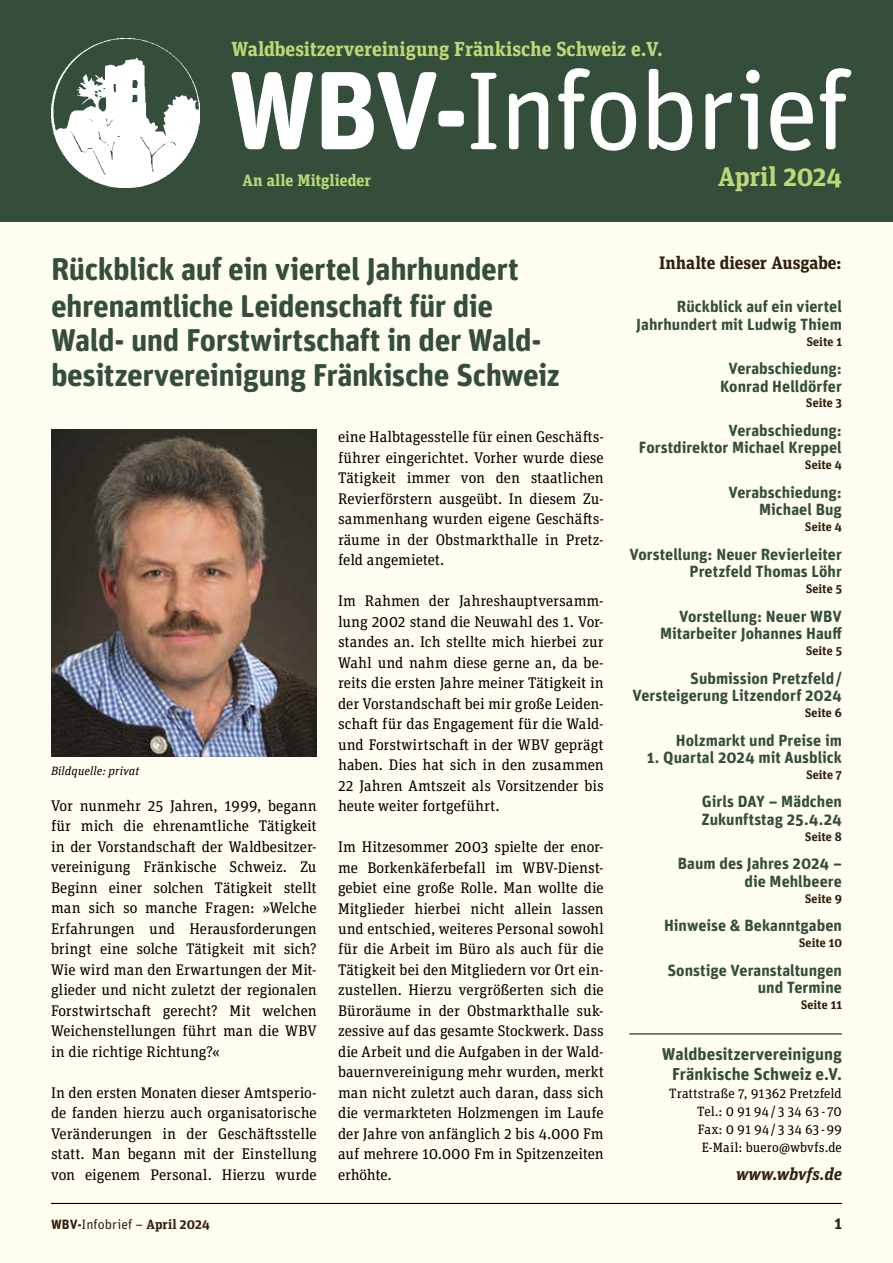
<style>
.page{position:relative;width:893px;height:1263px;background:#fffdf0}
.page>*{position:absolute;margin:0;border:0;box-sizing:border-box;transform-origin:0 0}
.t1{font:111px "Unit Rounded Pro";letter-spacing:-.03em;color:#fff}
.t2{font:700 31.5px/35.2px "Unit Rounded Pro";letter-spacing:-.015em;color:#344e3b}
.t3{font:700 27px "Unit Slab OT";letter-spacing:-.01em;color:#bfd877}
.t4{font:700 20.25px "Unit Slab OT";letter-spacing:-.005em;color:#bfd877}
.t5{font:700 18px "Unit Slab OT";letter-spacing:-.005em;color:#32210c}
.t6{font:700 17.25px/19.8px "Unit Rounded Pro";letter-spacing:-.005em;color:#344e3b;text-align:center}
.t7{font:italic 700 17.25px "Unit Slab OT";letter-spacing:.01em;color:#32210c}
.t8{font:700 16.5px "Unit Slab OT";letter-spacing:.005em;color:#bfd877}
.t9{font:700 16.5px "Unit Slab OT";color:#32210c}
.t10{font:700 16.2px/17.7px "Unit Rounded Pro";color:#344e3b;text-align:right}
.t11{font:15.3px/20.5px "Unit Slab OT";color:#000;text-align:justify}
.t12{font:13.5px/18px "Unit Slab OT";letter-spacing:.005em;color:#000;text-align:right}
.t13{font:13.5px "Unit Rounded Pro";letter-spacing:.005em;color:#32210c}
.t14{font:700 12.3px "Unit Slab OT";letter-spacing:.005em;color:#32210c}
.t15{font:italic 12px "Unit Slab OT";letter-spacing:.01em;color:#000}
.s1{font-weight:700}
.s2{font-family:"Unit Slab OT";font-weight:700}
</style>
<div class="page">
<hr style="left:51px;top:1203px;width:791px;height:1px;background:#000">
<div style="left:0;top:0;width:893px;height:221px;background:#344e3b"></div>
<hr style="left:629px;top:1033px;width:213px;height:1px;background:#32210c">
<img style="left:51px;top:429px;width:266px;height:328px">
<img style="left:51px;top:38px;width:149px;height:149px">
<h3 class="t4" style="left:231px;top:36px;width:433px">Waldbesitzervereinigung Fränkische Schweiz e.V.</h3>
<h1 class="t1" style="left:228px;top:42px;width:623px"><span class="s1">WBV-</span>Infobrief</h1>
<h3 class="t3" style="left:718px;top:159px;width:125px">April 2024</h3>
<p class="t8" style="left:243px;top:169px;width:130px">An alle Mitglieder</p>
<h2 class="t2" style="left:51px;top:251px;width:510px">Rückblick auf ein viertel Jahrhundert ehrenamtliche Leidenschaft für die Wald- und Forstwirtschaft in der Wald&shy;besitzervereinigung Fränkische Schweiz</h2>
<p class="t15" style="left:51px;top:763px;width:90px">Bildquelle: privat</p>
<p class="t11" style="left:51px;top:795px;width:267px">Vor nunmehr 25 Jahren, 1999, begann für mich die ehrenamtliche Tätigkeit in der Vorstandschaft der Waldbesitzer&shy;vereinigung Fränkische Schweiz. Zu Beginn einer solchen Tätigkeit stellt man sich so manche Fragen: »Welche Erfahrungen und Herausforderungen bringt eine solche Tätigkeit mit sich?<br>Wie wird man den Erwartungen der Mit&shy;glieder und nicht zuletzt der regionalen Forstwirtschaft gerecht? Mit welchen Weichenstellungen führt man die WBV in die richtige Richtung?«</p>
<p class="t11" style="left:51px;top:1082px;width:267px">In den ersten Monaten dieser Amtsperio&shy;de fanden hierzu auch organisatorische Veränderungen in der Geschäftsstelle statt. Man begann mit der Einstellung von eigenem Personal. Hierzu wurde</p>
<p class="t11" style="left:338px;top:427px;width:267px">eine Halbtagesstelle für einen Geschäfts&shy;führer eingerichtet. Vorher wurde diese Tätigkeit immer von den staatlichen Revierförstern ausgeübt. In diesem Zu&shy;sammenhang wurden eigene Geschäfts&shy;räume in der Obstmarkthalle in Pretz&shy;feld angemietet.</p>
<p class="t11" style="left:338px;top:591px;width:267px">Im Rahmen der Jahreshauptversamm&shy;lung 2002 stand die Neuwahl des 1. Vor&shy;standes an. Ich stellte mich hierbei zur Wahl und nahm diese gerne an, da be&shy;reits die ersten Jahre meiner Tätigkeit in der Vorstandschaft bei mir große Leiden&shy;schaft für das Engagement für die Wald&shy;und Forstwirtschaft in der WBV geprägt haben. Dies hat sich in den zusammen 22 Jahren Amtszeit als Vorsitzender bis heute weiter fortgeführt.</p>
<p class="t11" style="left:338px;top:836px;width:267px">Im Hitzesommer 2003 spielte der enor&shy;me Borkenkäferbefall im WBV-Dienst&shy;gebiet eine große Rolle. Man wollte die Mitglieder hierbei nicht allein lassen und entschied, weiteres Personal sowohl für die Arbeit im Büro als auch für die Tätigkeit bei den Mitgliedern vor Ort ein&shy;zustellen. Hierzu vergrößerten sich die Büroräume in der Obstmarkthalle suk&shy;zessive auf das gesamte Stockwerk. Dass die Arbeit und die Aufgaben in der Wald&shy;bauernvereinigung mehr wurden, merkt man nicht zuletzt auch daran, dass sich die vermarkteten Holzmengen im Laufe der Jahre von anfänglich 2 bis 4.000 Fm auf mehrere 10.000 Fm in Spitzenzeiten erhöhte.</p>
<p class="t5" style="left:659px;top:252px;width:184px">Inhalte dieser Ausgabe:</p>
<p class="t10" style="left:636px;top:297px;width:207px">Rückblick auf ein viertel<br>Jahrhundert mit Ludwig Thiem</p>
<p class="t14" style="left:807px;top:333px;width:37px">Seite 1</p>
<p class="t10" style="left:720px;top:359px;width:123px;text-align:center">Verabschiedung:<br>Konrad Helldörfer</p>
<p class="t14" style="left:806px;top:395px;width:37px">Seite 3</p>
<p class="t10" style="left:639px;top:421px;width:204px">Verabschiedung:<br>Forstdirektor Michael Kreppel</p>
<p class="t14" style="left:805px;top:457px;width:38px">Seite 4</p>
<p class="t10" style="left:728px;top:483px;width:115px">Verabschiedung:<br>Michael Bug</p>
<p class="t14" style="left:805px;top:519px;width:38px">Seite 4</p>
<p class="t10" style="left:629px;top:545px;width:214px">Vorstellung: Neuer Revierleiter<br>Pretzfeld Thomas Löhr</p>
<p class="t14" style="left:806px;top:581px;width:37px">Seite 5</p>
<p class="t10" style="left:660px;top:607px;width:184px">Vorstellung: Neuer WBV<br>Mitarbeiter Johannes Hauff</p>
<p class="t14" style="left:806px;top:643px;width:37px">Seite 5</p>
<p class="t10" style="left:632px;top:669px;width:211px">Submission Pretzfeld/<br>Versteigerung Litzendorf 2024</p>
<p class="t14" style="left:805px;top:705px;width:38px">Seite 6</p>
<p class="t10" style="left:676px;top:731px;width:168px">Holzmarkt und Preise im</p>
<p class="t10" style="left:647px;top:748px;width:197px">1. Quartal 2024 mit Ausblick</p>
<p class="t14" style="left:806px;top:767px;width:37px">Seite 7</p>
<p class="t10" style="left:701px;top:793px;width:142px;text-align:left">Girls DAY – Mädchen<br>Zukunftstag 25.4.24</p>
<p class="t14" style="left:805px;top:829px;width:38px">Seite 8</p>
<p class="t10" style="left:678px;top:855px;width:166px">Baum des Jahres 2024 – die Mehlbeere</p>
<p class="t14" style="left:805px;top:891px;width:38px">Seite 9</p>
<p class="t10" style="left:664px;top:916px;width:179px">Hinweise &amp; Bekanntgaben</p>
<p class="t14" style="left:799px;top:935px;width:44px">Seite 10</p>
<p class="t10" style="left:667px;top:961px;width:176px">Sonstige Veranstaltungen und Termine</p>
<p class="t14" style="left:801px;top:997px;width:42px">Seite 11</p>
<p class="t6" style="left:662px;top:1043px;width:181px">Waldbesitzervereinigung<br>Fränkische Schweiz e.V.</p>
<p class="t12" style="left:669px;top:1084px;width:174px">Trattstraße 7, 91362 Pretzfeld<br>Tel.: 0 91 94/ 3 34 63 - 70<br>Fax: 0 91 94/3 34 63-99<br>E-Mail: buero@wbvfs.de</p>
<p class="t7" style="left:736px;top:1162px;width:107px">www.wbvfs.de</p>
<p class="t13" style="left:51px;top:1216px;width:160px"><span class="s1">WBV-</span>Infobrief – <span class="s2">April 2024</span></p>
<p class="t9" style="left:834px;top:1212px;width:9px">1</p>
</div>
